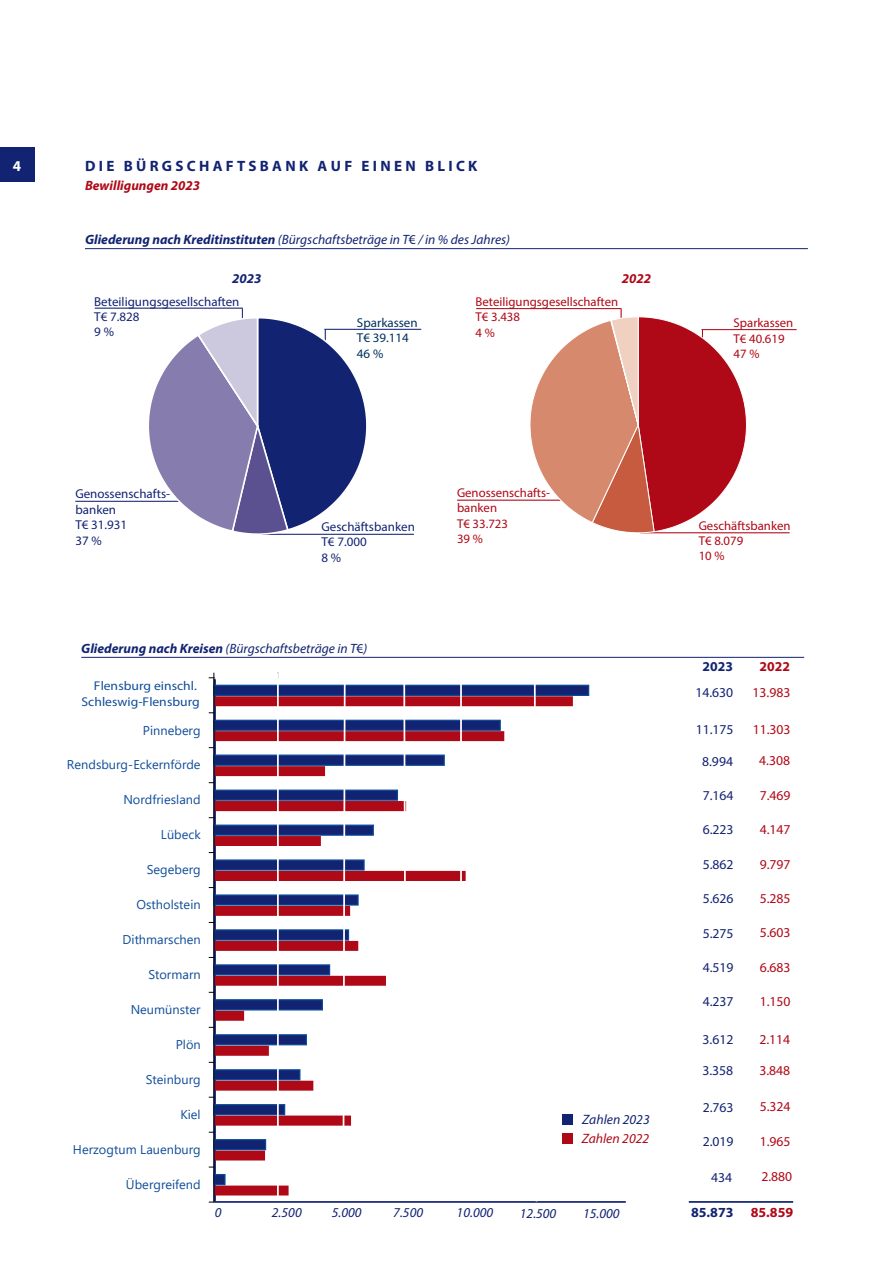
<style>
.page{position:relative;width:893px;height:1263px;background:#fff}
.page>*{position:absolute;margin:0;border:0;box-sizing:border-box;transform-origin:0 0}
.t1{font:700 15px "Myriad Pro";letter-spacing:.22em;color:#122372}
.t2{font:700 15px "Myriad Pro";color:#fff}
.t3{font:700 13.95px "Myriad Pro";color:#122372}
.t4{font:700 13.95px "Myriad Pro";color:#af0917}
.t5{font:13.65px "Myriad Pro";color:#af0917}
.t6{font:13.65px "Myriad Pro";color:#122372}
.t7{font:italic 13.65px "Myriad Pro";color:#122372}
.t8{font:italic 13.65px "Myriad Pro";color:#af0917}
.t9{font:700 13.65px "Myriad Pro";color:#122372}
.t10{font:700 13.65px "Myriad Pro";color:#af0917}
.t11{font:italic 13.5px "Myriad Pro";color:#122372}
.t12{font:italic 700 13.5px "Myriad Pro";color:#af0917}
.t13{font:italic 700 13.5px "Myriad Pro";color:#122372}
.t14{font:12.9px/15.5px "Myriad Pro";color:#122372}
.t15{font:12.9px/15.5px "Myriad Pro";color:#00305e}
.t16{font:12.75px "Segoe UI";color:#104d99}
.t17{font:12.75px/15.3px "Myriad Pro";color:#af0917}
.t18{font:12.75px/15.3px "Myriad Pro";color:#104d99;text-align:right;scale:1.07 1}
.s1{font-weight:700}
.s2{font-style:normal}
</style>
<div class="page">
<hr style="left:702px;top:329px;width:95px;height:1px;background:#af0917">
<hr style="left:640px;top:533px;width:150px;height:1px;background:#af0917">
<hr style="left:457px;top:500px;width:104px;height:1px;background:#af0917">
<hr style="left:476px;top:308px;width:145px;height:1px;background:#af0917">
<div style="left:0;top:148px;width:34px;height:34px;background:#122372"></div>
<hr style="left:85px;top:248px;width:723px;height:1px;background:#122372">
<hr style="left:214px;top:1201px;width:412px;height:2px;background:#122372">
<hr style="left:689px;top:1201px;width:104px;height:2px;background:#122372">
<svg style="left:216px;top:684px;width:313px;height:502px"></svg>
<svg style="left:279px;top:684px;width:9px;height:479px"></svg>
<svg style="left:209px;top:673px;width:7px;height:530px"></svg>
<svg style="left:402px;top:684px;width:6px;height:502px"></svg>
<hr style="left:460px;top:675px;width:2px;height:524px;background:#fff">
<hr style="left:277px;top:673px;width:2px;height:526px;background:#fff">
<svg style="left:342px;top:684px;width:4px;height:502px"></svg>
<svg style="left:529px;top:309px;width:218px;height:894px"></svg>
<hr style="left:324px;top:329px;width:97px;height:1px;background:#122372">
<hr style="left:262px;top:534px;width:152px;height:1px;background:#122372">
<hr style="left:75px;top:501px;width:106px;height:1px;background:#122372">
<hr style="left:95px;top:308px;width:148px;height:1px;background:#122372">
<svg style="left:147px;top:308px;width:221px;height:227px"></svg>
<hr style="left:81px;top:657px;width:723px;height:1px;background:#122372">
<p class="t2" style="left:13px;top:156px;width:10px">4</p>
<p class="t1" style="left:85px;top:156px;width:394px">DIE BÜRGSCHAFTSBANK AUF EINEN BLICK</p>
<p class="t12" style="left:85px;top:176px;width:117px">Bewilligungen 2023</p>
<p class="t11" style="left:85px;top:231px;width:426px"><span class="s1">Gliederung nach Kreditinstituten</span> (Bürgschaftsbeträge in T<span class="s2">€</span> / in % des Jahres)</p>
<p class="t13" style="left:232px;top:270px;width:31px">2023</p>
<p class="t12" style="left:622px;top:270px;width:31px">2022</p>
<p class="t14" style="left:94px;top:293px;width:147px">Beteiligungsgesellschaften<br>T€ 7.828<br>9 %</p>
<p class="t15" style="left:357px;top:315px;width:62px">Sparkassen<br>T€ 39.114<br>46 %</p>
<p class="t17" style="left:476px;top:294px;width:144px">Beteiligungsgesellschaften<br>T€ 3.438<br>4 %</p>
<p class="t17" style="left:734px;top:315px;width:61px">Sparkassen<br>T€ 40.619<br>47 %</p>
<p class="t14" style="left:75px;top:486px;width:96px">Genossenschafts&shy;banken<br>T€ 31.931<br>37 %</p>
<p class="t14" style="left:321px;top:519px;width:95px">Geschäftsbanken<br>T€ 7.000<br>8 %</p>
<p class="t11" style="left:81px;top:640px;width:288px"><span class="s1">Gliederung nach Kreisen</span> (Bürgschaftsbeträge in T<span class="s2">€</span>)</p>
<p class="t18" style="left:82px;top:678px;width:112px">Flensburg einschl.<br>Schleswig-Flensburg</p>
<p class="t16" style="left:143px;top:718px;width:59px">Pinneberg</p>
<p class="t16" style="left:67px;top:753px;width:135px">Rendsburg-Eckernförde</p>
<p class="t16" style="left:123px;top:788px;width:79px">Nordfriesland</p>
<p class="t16" style="left:161px;top:823px;width:41px">Lübeck</p>
<p class="t16" style="left:147px;top:858px;width:55px">Segeberg</p>
<p class="t16" style="left:137px;top:893px;width:66px">Ostholstein</p>
<p class="t16" style="left:123px;top:927px;width:80px">Dithmarschen</p>
<p class="t16" style="left:148px;top:962px;width:54px">Stormarn</p>
<p class="t16" style="left:131px;top:997px;width:71px">Neumünster</p>
<p class="t16" style="left:176px;top:1032px;width:27px">Plön</p>
<p class="t16" style="left:146px;top:1067px;width:57px">Steinburg</p>
<p class="t16" style="left:180px;top:1102px;width:22px">Kiel</p>
<p class="t16" style="left:73px;top:1137px;width:129px">Herzogtum Lauenburg</p>
<p class="t16" style="left:126px;top:1172px;width:76px">Übergreifend</p>
<p class="t17" style="left:457px;top:485px;width:95px">Genossenschafts&shy;banken<br>T€ 33.723<br>39 %</p>
<p class="t7" style="left:582px;top:1111px;width:69px">Zahlen 2023</p>
<p class="t8" style="left:582px;top:1130px;width:69px">Zahlen 2022</p>
<p class="t17" style="left:699px;top:517px;width:93px">Geschäftsbanken<br>T€ 8.079<br>10 %</p>
<p class="t9" style="left:703px;top:658px;width:32px">2023</p>
<p class="t6" style="left:695px;top:684px;width:39px">14.630</p>
<p class="t6" style="left:696px;top:721px;width:39px">11.175</p>
<p class="t6" style="left:702px;top:753px;width:32px">8.994</p>
<p class="t6" style="left:703px;top:787px;width:32px">7.164</p>
<p class="t6" style="left:703px;top:821px;width:32px">6.223</p>
<p class="t6" style="left:703px;top:856px;width:32px">5.862</p>
<p class="t6" style="left:703px;top:890px;width:32px">5.626</p>
<p class="t6" style="left:703px;top:924px;width:32px">5.275</p>
<p class="t6" style="left:703px;top:959px;width:32px">4.519</p>
<p class="t6" style="left:703px;top:993px;width:32px">4.237</p>
<p class="t6" style="left:702px;top:1031px;width:33px">3.612</p>
<p class="t6" style="left:702px;top:1062px;width:32px">3.358</p>
<p class="t6" style="left:703px;top:1098px;width:32px">2.763</p>
<p class="t6" style="left:703px;top:1133px;width:32px">2.019</p>
<p class="t6" style="left:711px;top:1168px;width:23px">434</p>
<p class="t10" style="left:760px;top:658px;width:32px">2022</p>
<p class="t5" style="left:752px;top:684px;width:40px">13.983</p>
<p class="t5" style="left:753px;top:721px;width:39px">11.303</p>
<p class="t5" style="left:759px;top:752px;width:32px">4.308</p>
<p class="t5" style="left:760px;top:787px;width:32px">7.469</p>
<p class="t5" style="left:760px;top:821px;width:32px">4.147</p>
<p class="t5" style="left:760px;top:855px;width:32px">9.797</p>
<p class="t5" style="left:760px;top:890px;width:32px">5.285</p>
<p class="t5" style="left:760px;top:924px;width:32px">5.603</p>
<p class="t5" style="left:760px;top:959px;width:32px">6.683</p>
<p class="t5" style="left:760px;top:993px;width:32px">1.150</p>
<p class="t5" style="left:759px;top:1031px;width:32px">2.114</p>
<p class="t5" style="left:759px;top:1062px;width:32px">3.848</p>
<p class="t5" style="left:760px;top:1098px;width:32px">5.324</p>
<p class="t5" style="left:760px;top:1133px;width:32px">1.965</p>
<p class="t5" style="left:761px;top:1168px;width:32px">2.880</p>
<p class="t7" style="left:215px;top:1204px;width:8px">0</p>
<p class="t7" style="left:272px;top:1204px;width:31px">2.500</p>
<p class="t7" style="left:332px;top:1204px;width:31px">5.000</p>
<p class="t7" style="left:393px;top:1204px;width:31px">7.500</p>
<p class="t7" style="left:457px;top:1204px;width:38px">10.000</p>
<p class="t7" style="left:520px;top:1205px;width:38px">12.500</p>
<p class="t3" style="left:691px;top:1203px;width:44px">85.873</p>
<p class="t7" style="left:583px;top:1205px;width:38px">15.000</p>
<p class="t4" style="left:751px;top:1203px;width:44px">85.859</p>
</div>
